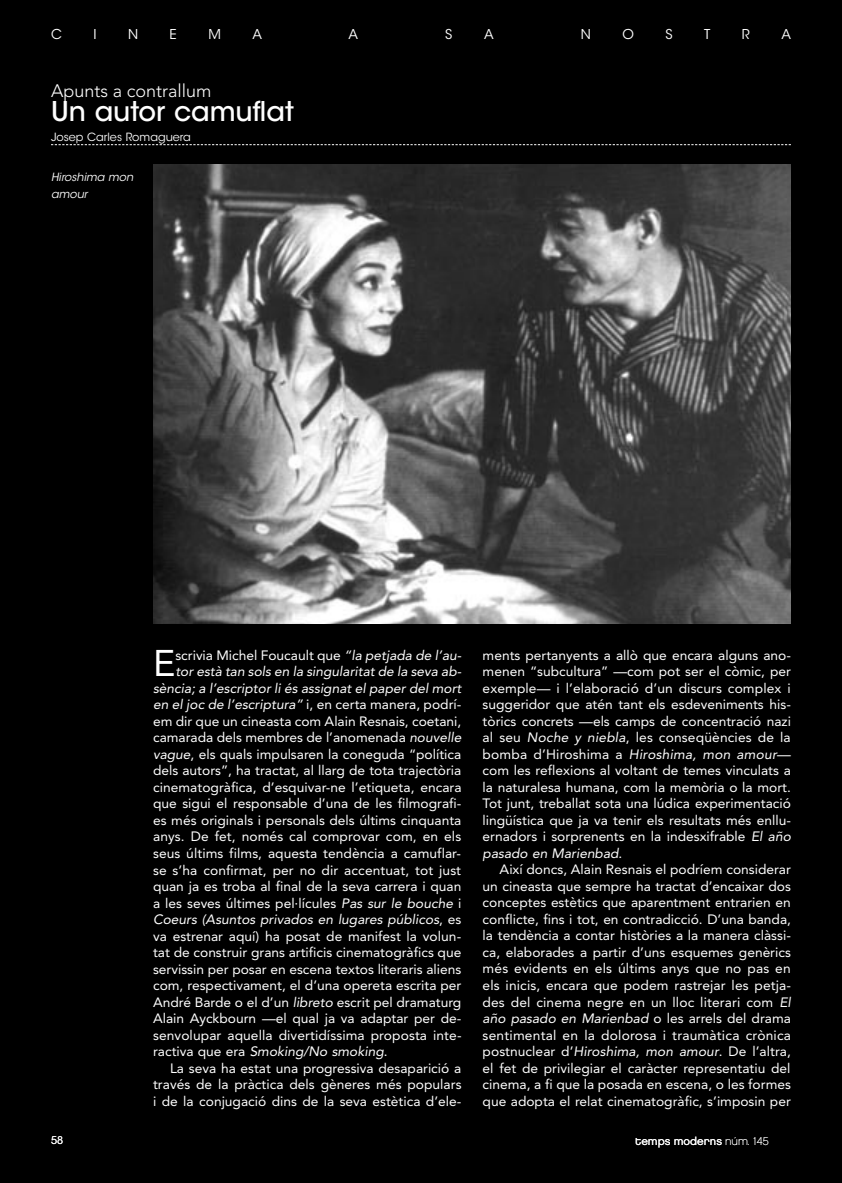
<style>
.page{position:relative;width:842px;height:1183px;background:#fff}
.page>*{position:absolute;margin:0;border:0;box-sizing:border-box;transform-origin:0 0}
.t1{font:36.75px "Avenir LT Std";color:#fff}
.t2{font:500 27px "ITC Avant Garde Std";color:#fff}
.t3{font:300 18px "Avenir LT Std";color:#fff}
.t4{font:13.5px/16.5px "Avenir LT Std";color:#fff;text-align:justify}
.t5{font:italic 13.5px "Avenir LT Std";color:#fff}
.t6{font:13.5px "ITC Avant Garde Std";color:#fff}
.t7{font:11.25px "ITC Avant Garde Std";color:#fff}
.t8{font:11.25px "Chalet London Nineteen Eighty";color:#fff}
.t9{font:italic 11.25px/16.5px "ITC Avant Garde Std";color:#fff}
.t10{font:10.5px "ITC Avant Garde Std";color:#fff}
.s1{font-style:italic}
.s2{font-style:normal}
.s3{font-family:"Chalet Paris Nineteen Eighty"}
</style>
<div class="page">
<div style="left:0;top:0;width:842px;height:1182px;background:#000"></div>
<svg style="left:51px;top:144px;width:740px;height:1px"></svg>
<img style="left:153px;top:164px;width:638px;height:459px">
<p class="t6" style="left:51px;top:26px;width:12px">C</p>
<p class="t6" style="left:93px;top:26px;width:5px">I</p>
<p class="t6" style="left:128px;top:26px;width:12px">N</p>
<p class="t6" style="left:170px;top:26px;width:9px">E</p>
<p class="t6" style="left:208px;top:26px;width:14px">M</p>
<p class="t6" style="left:252px;top:26px;width:11px">A</p>
<p class="t6" style="left:348px;top:26px;width:11px">A</p>
<p class="t6" style="left:445px;top:26px;width:9px">S</p>
<p class="t6" style="left:484px;top:26px;width:11px">A</p>
<p class="t6" style="left:581px;top:26px;width:12px">N</p>
<p class="t6" style="left:622px;top:26px;width:13px">O</p>
<p class="t6" style="left:665px;top:26px;width:9px">S</p>
<p class="t6" style="left:704px;top:26px;width:8px">T</p>
<p class="t6" style="left:742px;top:26px;width:9px">R</p>
<p class="t6" style="left:781px;top:26px;width:11px">A</p>
<h3 class="t3" style="left:51px;top:80px;width:162px">Apunts a contrallum</h3>
<h2 class="t2" style="left:51px;top:94px;width:244px">Un autor camuflat</h2>
<p class="t7" style="left:51px;top:130px;width:141px">Josep Carles Romaguera</p>
<p class="t9" style="left:51px;top:169px;width:84px">Hiroshima mon amour</p>
<h1 class="t1" style="left:153px;top:642px;width:24px">E</h1>
<p class="t4" style="left:175px;top:647px;width:288px">scrivia Michel Foucault que <span class="s1">“la petjada de l’au-</span></p>
<p class="t5" style="left:175px;top:663px;width:288px">tor està tan sols en la singularitat de la seva ab-</p>
<p class="t5" style="left:153px;top:680px;width:310px">sència; a l’escriptor li és assignat el paper del mort</p>
<p class="t5" style="left:153px;top:696px;width:310px">en el joc de l’escriptura” <span class="s2">i, en certa manera, podrí-</span></p>
<p class="t4" style="left:153px;top:713px;width:310px">em dir que un cineasta com Alain Resnais, coetani,</p>
<p class="t4" style="left:153px;top:729px;width:310px">camarada dels membres de l’anomenada <span class="s1">nouvelle</span></p>
<p class="t4" style="left:153px;top:746px;width:310px"><span class="s1">vague</span>, els quals impulsaren la coneguda “política</p>
<p class="t4" style="left:153px;top:762px;width:310px">dels autors”, ha tractat, al llarg de tota trajectòria</p>
<p class="t4" style="left:153px;top:778px;width:310px">cinematogràfica, d’esquivar-ne l’etiqueta, encara</p>
<p class="t4" style="left:153px;top:795px;width:310px">que sigui el responsable d’una de les filmografi-</p>
<p class="t4" style="left:153px;top:811px;width:310px">es més originals i personals dels últims cinquanta</p>
<p class="t4" style="left:153px;top:828px;width:310px">anys. De fet, només cal comprovar com, en els</p>
<p class="t4" style="left:153px;top:844px;width:309px">seus últims films, aquesta tendència a camuflar-</p>
<p class="t4" style="left:153px;top:861px;width:310px">se s’ha confirmat, per no dir accentuat, tot just</p>
<p class="t4" style="left:153px;top:877px;width:310px">quan ja es troba al final de la seva carrera i quan</p>
<p class="t4" style="left:153px;top:894px;width:310px">a les seves últimes pel·lícules <span class="s1">Pas sur le bouche</span> i</p>
<p class="t5" style="left:153px;top:911px;width:310px">Coeurs (Asuntos privados en lugares públicos<span class="s2">, es</span></p>
<p class="t4" style="left:153px;top:927px;width:310px">va estrenar aquí) ha posat de manifest la volun-</p>
<p class="t4" style="left:153px;top:943px;width:310px">tat de construir grans artificis cinematogràfics que</p>
<p class="t4" style="left:153px;top:960px;width:310px">servissin per posar en escena textos literaris aliens</p>
<p class="t4" style="left:153px;top:976px;width:310px">com, respectivament, el d’una opereta escrita per</p>
<p class="t4" style="left:153px;top:993px;width:310px">André Barde o el d’un <span class="s1">libreto</span> escrit pel dramaturg</p>
<p class="t4" style="left:153px;top:1009px;width:310px">Alain Ayckbourn —el qual ja va adaptar per de-</p>
<p class="t4" style="left:153px;top:1026px;width:310px">senvolupar aquella divertidíssima proposta inte-</p>
<p class="t5" style="left:153px;top:1043px;width:236px"><span class="s2">ractiva que era</span> Smoking/No smoking<span class="s2">.</span></p>
<p class="t4" style="left:170px;top:1059px;width:293px">La seva ha estat una progressiva desaparició a</p>
<p class="t4" style="left:153px;top:1075px;width:310px">través de la pràctica dels gèneres més populars</p>
<p class="t4" style="left:153px;top:1092px;width:310px">i de la conjugació dins de la seva estètica d’ele-</p>
<p class="t4" style="left:483px;top:646px;width:310px">ments pertanyents a allò que encara alguns ano&shy;menen “subcultura” —com pot ser el còmic, per exemple— i l’elaboració d’un discurs complex i suggeridor que atén tant els esdeveniments his&shy;tòrics concrets —els camps de concentració nazi al seu <span class="s1">Noche y niebla</span>, les conseqüències de la bomba d’Hiroshima a <span class="s1">Hiroshima, mon amour</span>— com les reflexions al voltant de temes vinculats a la naturalesa humana, com la memòria o la mort.<br>Tot junt, treballat sota una lúdica experimentació lingüística que ja va tenir els resultats més enllu&shy;ernadors i sorprenents en la indesxifrable <span class="s1">El año pasado en Marienbad</span>.</p>
<p class="t4" style="left:483px;top:861px;width:310px;text-indent:17px">Així doncs, Alain Resnais el podríem considerar un cineasta que sempre ha tractat d’encaixar dos conceptes estètics que aparentment entrarien en conflicte, fins i tot, en contradicció. D’una banda, la tendència a contar històries a la manera clàssi&shy;ca, elaborades a partir d’uns esquemes genèrics més evidents en els últims anys que no pas en els inicis, encara que podem rastrejar les petja&shy;des del cinema negre en un lloc literari com <span class="s1">El año pasado en Marienbad</span> o les arrels del drama sentimental en la dolorosa i traumàtica crònica postnuclear d’<span class="s1">Hiroshima, mon amour</span>. De l’altra, el fet de privilegiar el caràcter representatiu del cinema, a fi que la posada en escena, o les formes que adopta el relat cinematogràfic, s’imposin per</p>
<p class="t10" style="left:51px;top:1133px;width:14px">58</p>
<p class="t8" style="left:635px;top:1133px;width:135px">temps moderns <span class="s3">núm. 145</span></p>
</div>
